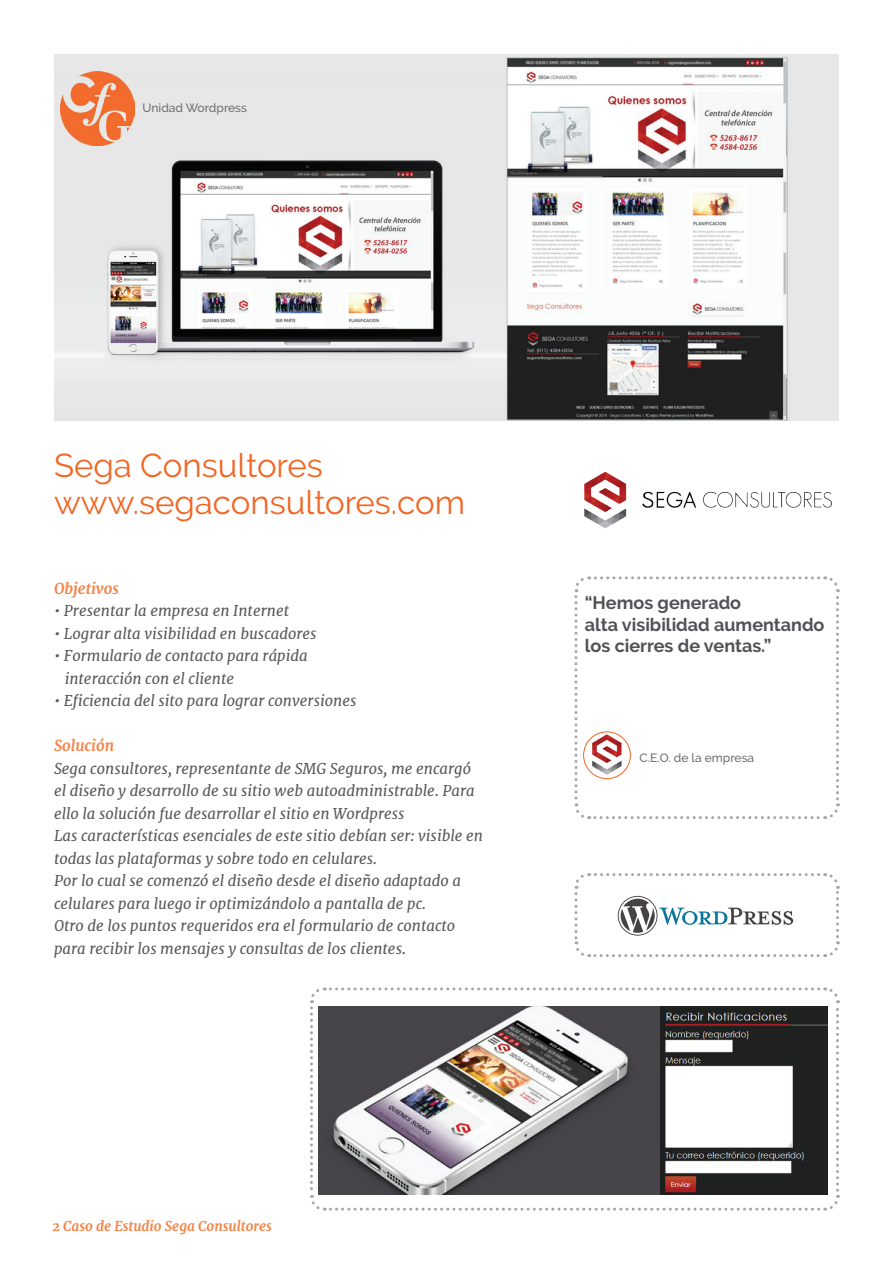
<style>
.page{position:relative;width:893px;height:1263px;background:#fff}
.page>*{position:absolute;margin:0;border:0;box-sizing:border-box;transform-origin:0 0}
.t1{font:33px/37.5px "Raleway";color:#f36523}
.t2{font:700 18px/21px "Raleway";color:#515157}
.t3{font:italic 15px/22.5px "Merriweather";color:#57585a}
.t4{font:italic 700 15px "Merriweather";color:#f58347}
.t5{font:italic 700 13.5px "Merriweather";color:#f58347}
.t6{font:500 12px "Raleway";color:#6c6d70}
</style>
<div class="page">
<img style="left:54px;top:54px;width:785px;height:367px">
<img style="left:60px;top:71px;width:74px;height:75px">
<img style="left:584px;top:471px;width:248px;height:58px">
<svg style="left:574px;top:576px;width:266px;height:243px"></svg>
<svg style="left:310px;top:987px;width:530px;height:224px"></svg>
<svg style="left:574px;top:873px;width:266px;height:84px"></svg>
<img style="left:660px;top:1007px;width:168px;height:188px">
<p class="t6" style="left:143px;top:101px;width:106px">Unidad Wordpress</p>
<h1 class="t1" style="left:54px;top:446px;width:413px">Sega Consultores www.segaconsultores.com</h1>
<p class="t4" style="left:54px;top:579px;width:66px">Objetivos</p>
<p class="t3" style="left:54px;top:600px;width:237px">• Presentar la empresa en Internet</p>
<p class="t3" style="left:54px;top:622px;width:264px">• Lograr alta visibilidad en buscadores</p>
<p class="t3" style="left:65px;top:645px;width:245px;text-indent:-11px">• Formulario de contacto para rápida interacción con el cliente</p>
<p class="t3" style="left:54px;top:690px;width:304px">• Eficiencia del sito para lograr conversiones</p>
<p class="t4" style="left:54px;top:737px;width:62px">Solución</p>
<p class="t3" style="left:54px;top:757px;width:431px">Sega consultores, representante de SMG Seguros, me encargó el diseño y desarrollo de su sitio web autoadministrable. Para ello la solución fue desarrollar el sitio en Wordpress<br>Las características esenciales de este sitio debían ser: visible en todas las plataformas y sobre todo en celulares.<br>Por lo cual se comenzó el diseño desde el diseño adaptado a celulares para luego ir optimizándolo a pantalla de pc.<br>Otro de los puntos requeridos era el formulario de contacto para recibir los mensajes y consultas de los clientes.</p>
<p class="t2" style="left:585px;top:593px;width:241px">“Hemos generado<br>alta visibilidad aumentando los cierres de ventas.”</p>
<p class="t6" style="left:640px;top:751px;width:116px">C.E.O. de la empresa</p>
<p class="t5" style="left:52px;top:1218px;width:221px">2 Caso de Estudio Sega Consultores</p>
</div>
